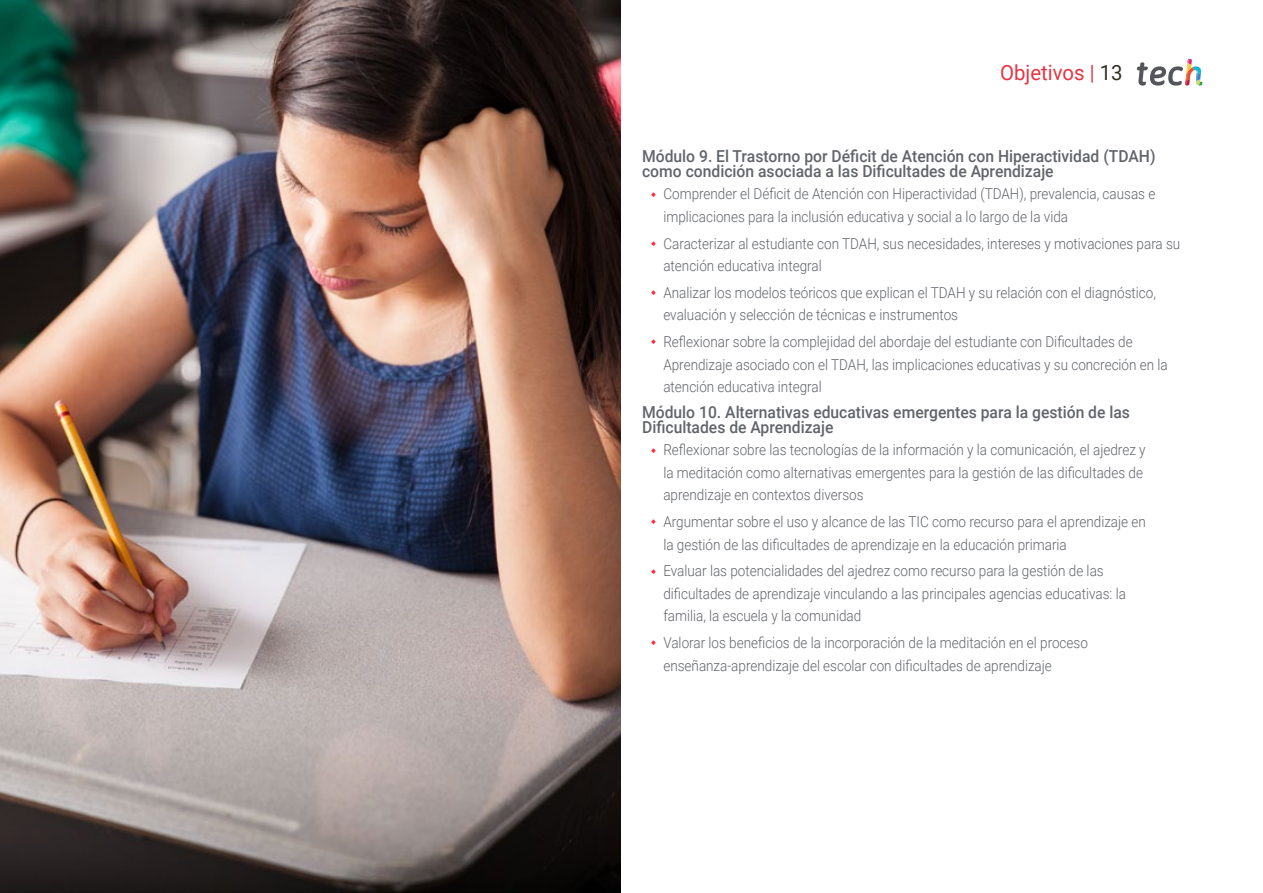
<style>
.page{position:relative;width:1263px;height:893px;background:#fff}
.page>*{position:absolute;margin:0;border:0;box-sizing:border-box;transform-origin:0 0}
.t1{font:21px "Roboto";color:#e73441}
.t2{font:500 16.5px/15px "Roboto";color:#61646a;scale:.95 1}
.t3{font:300 15px/22.5px "Roboto";color:#61646a;scale:.9 1}
.s1{color:#312e20}
</style>
<div class="page">
<img style="left:0;top:0;width:621px;height:893px">
<svg style="left:1137px;top:59px;width:65px;height:27px"></svg>
<h1 class="t1" style="left:1000px;top:57px;width:124px">Objetivos | <span class="s1">13</span></h1>
<p class="t2" style="left:642px;top:148px;width:542px">Módulo 9. El Trastorno por Déficit de Atención con Hiperactividad (TDAH) como condición asociada a las Dificultades de Aprendizaje</p>
<p class="t3" style="left:663px;top:182px;width:548px">Comprender el Déficit de Atención con Hiperactividad (TDAH), prevalencia, causas e implicaciones para la inclusión educativa y social a lo largo de la vida</p>
<p class="t3" style="left:663px;top:232px;width:576px">Caracterizar al estudiante con TDAH, sus necesidades, intereses y motivaciones para su atención educativa integral</p>
<p class="t3" style="left:663px;top:281px;width:549px">Analizar los modelos teóricos que explican el TDAH y su relación con el diagnóstico, evaluación y selección de técnicas e instrumentos</p>
<p class="t3" style="left:663px;top:330px;width:562px">Reflexionar sobre la complejidad del abordaje del estudiante con Dificultades de<br>Aprendizaje asociado con el TDAH, las implicaciones educativas y su concreción en la atención educativa integral</p>
<p class="t2" style="left:642px;top:404px;width:515px">Módulo 10. Alternativas educativas emergentes para la gestión de las<br>Dificultades de Aprendizaje</p>
<p class="t3" style="left:663px;top:438px;width:537px">Reflexionar sobre las tecnologías de la información y la comunicación, el ajedrez y la meditación como alternativas emergentes para la gestión de las dificultades de aprendizaje en contextos diversos</p>
<p class="t3" style="left:663px;top:510px;width:538px">Argumentar sobre el uso y alcance de las TIC como recurso para el aprendizaje en la gestión de las dificultades de aprendizaje en la educación primaria</p>
<p class="t3" style="left:663px;top:559px;width:515px">Evaluar las potencialidades del ajedrez como recurso para la gestión de las dificultades de aprendizaje vinculando a las principales agencias educativas: la familia, la escuela y la comunidad</p>
<p class="t3" style="left:663px;top:631px;width:473px">Valorar los beneficios de la incorporación de la meditación en el proceso enseñanza-aprendizaje del escolar con dificultades de aprendizaje</p>
</div>
